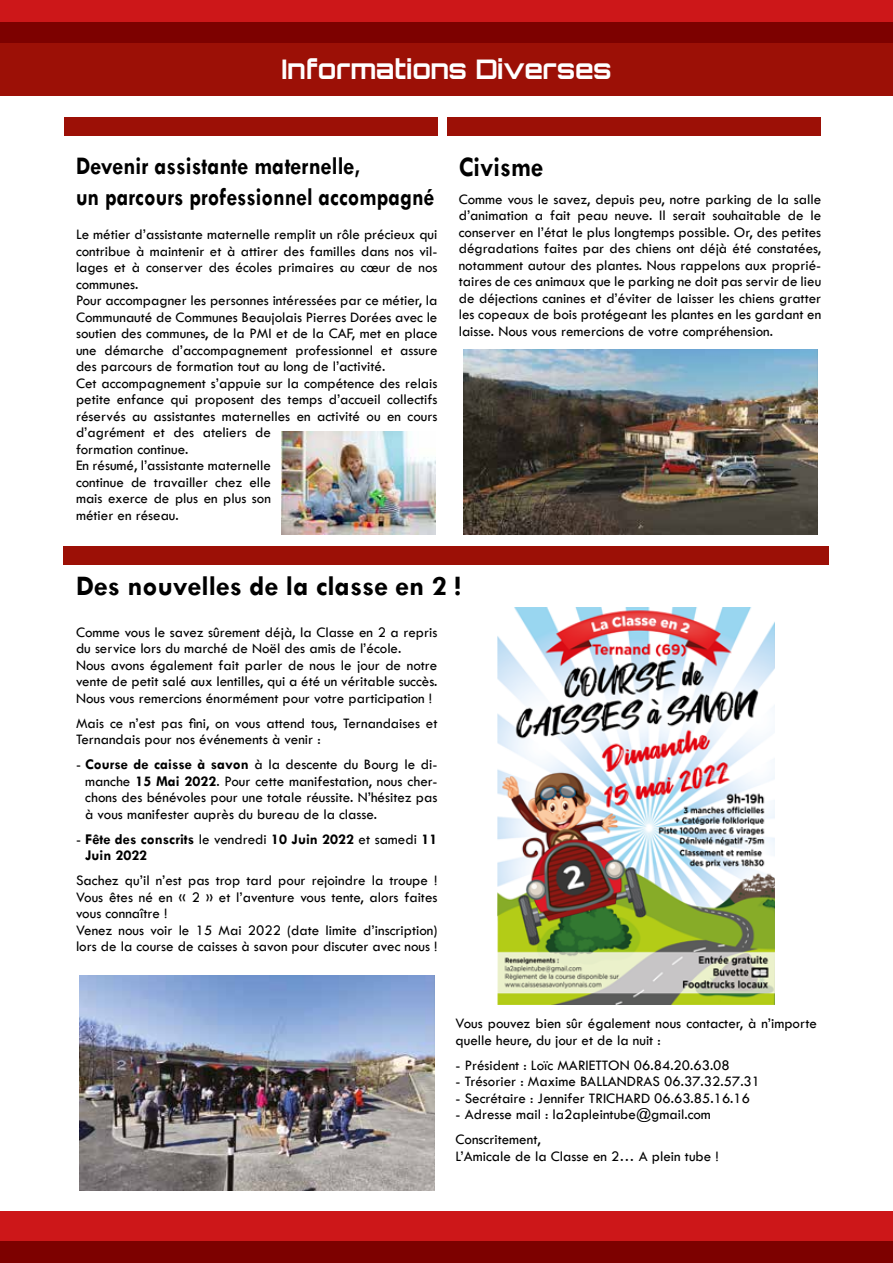
<style>
.page{position:relative;width:893px;height:1263px;background:#fff}
.page>*{position:absolute;margin:0;border:0;box-sizing:border-box;transform-origin:0 0}
.t1{font:700 28.5px "Tw Cen";color:#000}
.t2{font:700 28.5px "Tw Cen";color:#000;scale:.89 1}
.t3{font:700 27px "Orbitron";letter-spacing:-.005em;color:#fff}
.t4{font:700 25.5px/30.6px "Tw Cen";color:#000;scale:.89 1}
.t5{font:15px/16.5px "Tw Cen";color:#000}
.t6{font:700 15px/16.5px "Tw Cen";color:#000}
.s1{font-weight:700}
.s2{font-weight:400}
</style>
<div class="page">
<div style="left:0;top:1211px;width:893px;height:51px;background:#cd1719"></div>
<div style="left:0;top:0;width:893px;height:43px;background:#cd1719"></div>
<div style="left:0;top:1242px;width:893px;height:21px;background:#7d0100"></div>
<svg style="left:0;top:22px;width:893px;height:74px;background:#930b04"></svg>
<div style="left:64px;top:546px;width:765px;height:18px;background:#9c1006"></div>
<div style="left:64px;top:117px;width:373px;height:18px;background:#9c1006"></div>
<div style="left:448px;top:117px;width:373px;height:18px;background:#9c1006"></div>
<img style="left:281px;top:431px;width:155px;height:103px">
<img style="left:79px;top:975px;width:355px;height:215px">
<img style="left:463px;top:349px;width:355px;height:185px">
<img style="left:497px;top:608px;width:278px;height:396px">
<h2 class="t3" style="left:281px;top:53px;width:332px">Informations Diverses</h2>
<h3 class="t4" style="left:76px;top:150px;width:404px">Devenir assistante maternelle,<br>un parcours professionnel accompagné</h3>
<h1 class="t2" style="left:459px;top:150px;width:96px">Civisme</h1>
<p class="t5" style="left:459px;top:191px;width:364px;text-align:justify">Comme vous le savez, depuis peu, notre parking de la salle d’animation a fait peau neuve. Il serait souhaitable de le conserver en l’état le plus longtemps possible. Or, des petites dégradations faites par des chiens ont déjà été constatées, notamment autour des plantes. Nous rappelons aux proprié&shy;taires de ces animaux que le parking ne doit pas servir de lieu de déjections canines et d’éviter de laisser les chiens gratter les copeaux de bois protégeant les plantes en les gardant en laisse. Nous vous remercions de votre compréhension.</p>
<p class="t5" style="left:76px;top:226px;width:363px">Le métier d’assistante maternelle remplit un rôle précieux qui contribue à maintenir et à attirer des familles dans nos vil&shy;lages et à conserver des écoles primaires au cœur de nos communes.<br>Pour accompagner les personnes intéressées par ce métier, la Communauté de Communes Beaujolais Pierres Dorées avec le soutien des communes, de la PMI et de la CAF, met en place une démarche d’accompagnement professionnel et assure des parcours de formation tout au long de l’activité.<br>Cet accompagnement s’appuie sur la compétence des relais petite enfance qui proposent des temps d’accueil collectifs réservés au assistantes maternelles en activité ou en cours d’agrément et des ateliers de<br>formation continue.<br>En résumé, l’assistante maternelle<br>continue de travailler chez elle<br>mais exerce de plus en plus son<br>métier en réseau.</p>
<h1 class="t1" style="left:76px;top:569px;width:386px">Des nouvelles de la classe en 2 !</h1>
<p class="t5" style="left:76px;top:624px;width:363px">Comme vous le savez sûrement déjà, la Classe en 2 a repris du service lors du marché de Noël des amis de l’école.<br>Nous avons également fait parler de nous le jour de notre vente de petit salé aux lentilles, qui a été un véritable succès.<br>Nous vous remercions énormément pour votre participation !</p>
<p class="t5" style="left:76px;top:715px;width:363px">Mais ce n’est pas fini, on vous attend tous, Ternandaises et<br>Ternandais pour nos événements à venir :</p>
<p class="t5" style="left:85px;top:756px;width:354px;text-align:justify;text-indent:-9px">- <span class="s1">Course de caisse à savon</span> à la descente du Bourg le di&shy;manche <span class="s1">15 Mai 2022</span>. Pour cette manifestation, nous cher&shy;chons des bénévoles pour une totale réussite. N’hésitez pas à vous manifester auprès du bureau de la classe.</p>
<p class="t6" style="left:85px;top:830px;width:354px;text-indent:-9px"><span class="s2">-</span> Fête des conscrits <span class="s2">le vendredi</span> 10 Juin 2022 <span class="s2">et samedi</span> 11<br>Juin 2022</p>
<p class="t5" style="left:76px;top:872px;width:363px">Sachez qu’il n’est pas trop tard pour rejoindre la troupe !<br>Vous êtes né en « 2 » et l’aventure vous tente, alors faites vous connaître !<br>Venez nous voir le 15 Mai 2022 (date limite d’inscription) lors de la course de caisses à savon pour discuter avec nous !</p>
<p class="t5" style="left:455px;top:1015px;width:363px">Vous pouvez bien sûr également nous contacter, à n’importe quelle heure, du jour et de la nuit :</p>
<p class="t5" style="left:455px;top:1057px;width:276px">- Président : Loïc MARIETTON 06.84.20.63.08</p>
<p class="t5" style="left:455px;top:1073px;width:306px">- Trésorier : Maxime BALLANDRAS 06.37.32.57.31</p>
<p class="t5" style="left:455px;top:1090px;width:296px">- Secrétaire : Jennifer TRICHARD 06.63.85.16.16</p>
<p class="t5" style="left:455px;top:1102px;width:257px;line-height:25px">- Adresse mail : la2apleintube@gmail.com<br>Conscritement,</p>
<p class="t5" style="left:455px;top:1148px;width:265px">L’Amicale de la Classe en 2… A plein tube !</p>
</div>
